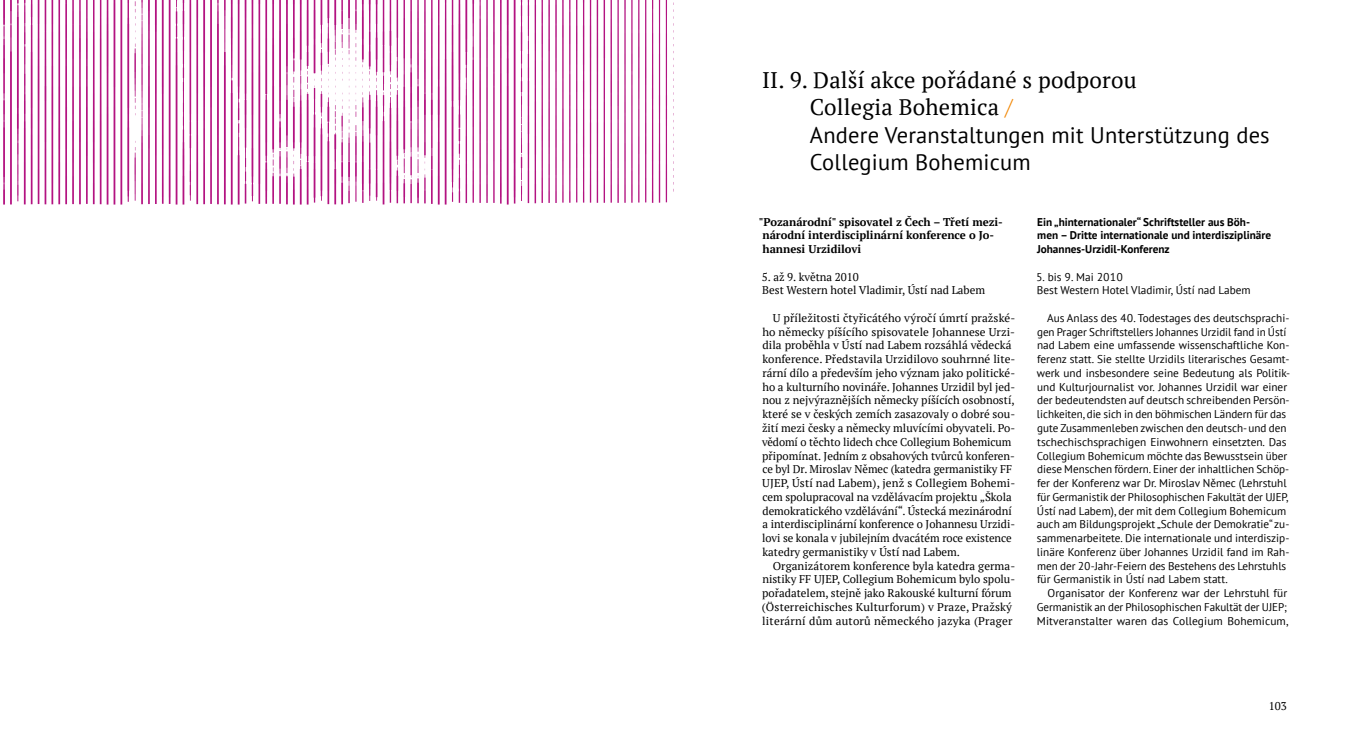
<style>
.page{position:relative;width:1347px;height:745px;background:#fff}
.page>*{position:absolute;margin:0;border:0;box-sizing:border-box;transform-origin:0 0}
.t1{font:22.5px/27.5px "PT Sans";letter-spacing:.01em;color:#000}
.t2{font:22.5px/27.5px "PT Serif";letter-spacing:.01em;color:#000}
.t3{font:11.25px/13.8px "PT Sans";color:#000}
.t4{font:11.25px/13.8px "PT Serif";color:#000}
.t5{font:700 11.25px/13.8px "PT Sans";color:#000}
.t6{font:700 11.25px/13.8px "PT Serif";color:#000}
.s1{color:#f18500}
</style>
<div class="page">
<svg style="left:3px;top:0;width:665px;height:204px"></svg>
<h1 class="t2" style="left:810px;top:66px;width:328px;text-indent:-48px">II. 9. Další akce pořádané s podporou<br>Collegia Bohemica <span class="s1">/</span></h1>
<h1 class="t1" style="left:810px;top:121px;width:461px">Andere Veranstaltungen mit Unterstützung des<br>Collegium Bohemicum</h1>
<p class="t6" style="left:762px;top:214px;width:242px;text-indent:-3px">"Pozanárodní" spisovatel z Čech – Třetí mezi&shy;národní interdisciplinární konference o Jo&shy;hannesi Urzidilovi</p>
<p class="t4" style="left:762px;top:269px;width:225px">5. až 9. května 2010<br>Best Western hotel Vladimir, Ústí nad Labem</p>
<p class="t4" style="left:762px;top:310px;width:255px;text-indent:11px">U příležitosti čtyřicátého výročí úmrtí pražské&shy;ho německy píšícího spisovatele Johannese Urzi&shy;dila proběhla v Ústí nad Labem rozsáhlá vědecká konference. Představila Urzidilovo souhrnné lite&shy;rární dílo a především jeho význam jako politické&shy;ho a kulturního novináře. Johannes Urzidil byl jed&shy;nou z nejvýraznějších německy píšících osobností, které se v českých zemích zasazovaly o dobré sou&shy;žití mezi česky a německy mluvícími obyvateli. Po&shy;vědomí o těchto lidech chce Collegium Bohemicum připomínat. Jedním z obsahových tvůrců konferen&shy;ce byl Dr. Miroslav Němec (katedra germanistiky FF UJEP, Ústí nad Labem), jenž s Collegiem Bohemi&shy;cem spolupracoval na vzdělávacím projektu „Škola demokratického vzdělávání“. Ústecká mezinárodní a interdisciplinární konference o Johannesu Urzidi&shy;lovi se konala v jubilejním dvacátém roce existence katedry germanistiky v Ústí nad Labem.</p>
<p class="t4" style="left:762px;top:558px;width:255px;text-indent:11px">Organizátorem konference byla katedra germa&shy;nistiky FF UJEP, Collegium Bohemicum bylo spolu&shy;pořadatelem, stejně jako Rakouské kulturní fórum (Österreichisches Kulturforum) v Praze, Pražský literární dům autorů německého jazyka (Prager</p>
<p class="t5" style="left:1037px;top:214px;width:236px">Ein „hinternationaler“ Schriftsteller aus Böh&shy;men – Dritte internationale und interdisziplinäre<br>Johannes-Urzidil-Konferenz</p>
<p class="t3" style="left:1036px;top:269px;width:216px">5. bis 9. Mai 2010<br>Best Western Hotel Vladimir, Ústí nad Labem</p>
<p class="t3" style="left:1037px;top:310px;width:255px;text-indent:10px">Aus Anlass des 40. Todestages des deutschsprachi&shy;gen Prager Schriftstellers Johannes Urzidil fand in Ústí nad Labem eine umfassende wissenschaftliche Kon&shy;ferenz statt. Sie stellte Urzidils literarisches Gesamt&shy;werk und insbesondere seine Bedeutung als Politik&shy;und Kulturjournalist vor. Johannes Urzidil war einer der bedeutendsten auf deutsch schreibenden Persön&shy;lichkeiten, die sich in den böhmischen Ländern für das gute Zusammenleben zwischen den deutsch- und den tschechischsprachigen Einwohnern einsetzten. Das Collegium Bohemicum möchte das Bewusstsein über diese Menschen fördern. Einer der inhaltlichen Schöp&shy;fer der Konferenz war Dr. Miroslav Němec (Lehrstuhl für Germanistik der Philosophischen Fakultät der UJEP, Ústí nad Labem), der mit dem Collegium Bohemicum auch am Bildungsprojekt „Schule der Demokratie“ zu&shy;sammenarbeitete. Die internationale und interdiszip&shy;linäre Konferenz über Johannes Urzidil fand im Rah&shy;men der 20-Jahr-Feiern des Bestehens des Lehrstuhls für Germanistik in Ústí nad Labem statt.</p>
<p class="t3" style="left:1037px;top:585px;width:253px;text-align:justify;text-indent:11px">Organisator der Konferenz war der Lehrstuhl für Germanistik an der Philosophischen Fakultät der UJEP; Mitveranstalter waren das Collegium Bohemicum,</p>
<p class="t4" style="left:1268px;top:699px;width:19px">103</p>
</div>
